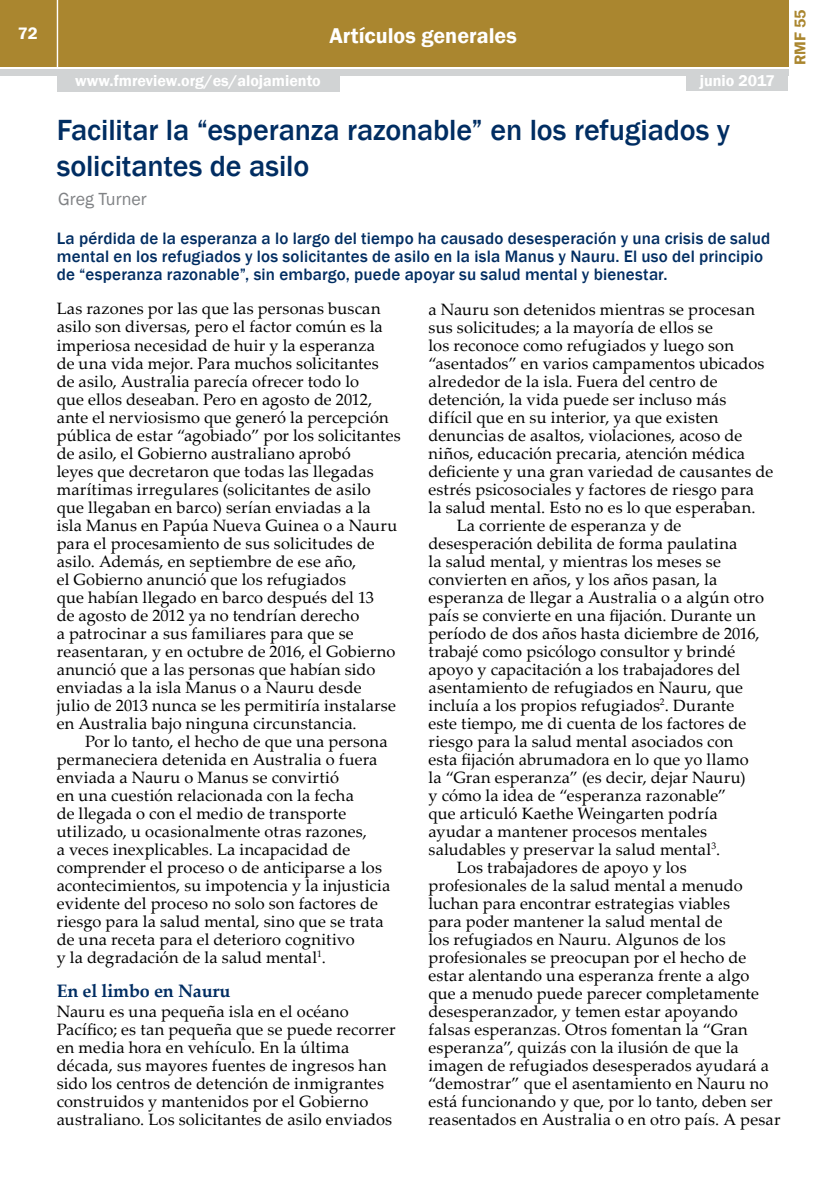
<style>
.page{position:relative;width:840px;height:1191px;background:#fff}
.page>*{position:absolute;margin:0;border:0;box-sizing:border-box;transform-origin:0 0}
.t1{font:500 30px/36px "Franklin Gothic";letter-spacing:-.005em;color:#002d62}
.t2{font:600 22px "Franklin Gothic";color:#fff}
.t3{font:700 18px "Palatino Linotype";letter-spacing:-.01em;color:#002d62}
.t4{font:18px "Franklin Gothic";color:#808285}
.t5{font:500 17px/18px "Franklin Gothic";letter-spacing:.01em;color:#002d62}
.t6{font:600 17px "Franklin Gothic";color:#fff}
.t7{font:16.4px/18px "Palatino Linotype";letter-spacing:.01em;color:#000}
.t8{font:600 16px "Franklin Gothic";color:#fff}
.t9{font:600 16px "Franklin Gothic";color:#aa862f}
</style>
<div class="page">
<div style="left:0;top:0;width:787px;height:66px;background:#aa862f"></div>
<div style="left:0;top:69px;width:787px;height:6px;background:#d1d3d4"></div>
<hr style="left:57px;top:0;width:1px;height:67px;background:#fff">
<div style="left:686px;top:73px;width:101px;height:18px;background:#d1d3d4"></div>
<div style="left:57px;top:74px;width:282px;height:18px;background:#d1d3d4"></div>
<p class="t6" style="left:18px;top:23px;width:21px">72</p>
<h2 class="t2" style="left:329px;top:22px;width:189px">Artículos generales</h2>
<p class="t8" style="left:75px;top:71px;width:247px">www.fmreview.org/es/alojamiento</p>
<p class="t8" style="left:699px;top:71px;width:77px">junio 2017</p>
<h1 class="t1" style="left:57px;top:112px;width:674px">Facilitar la “esperanza razonable” en los refugiados y solicitantes de asilo</h1>
<p class="t4" style="left:58px;top:188px;width:90px">Greg Turner</p>
<p class="t5" style="left:57px;top:230px;width:714px">La pérdida de la esperanza a lo largo del tiempo ha causado desesperación y una crisis de salud mental en los refugiados y los solicitantes de asilo en la isla Manus y Nauru. El uso del principio de “esperanza razonable”, sin embargo, puede apoyar su salud mental y bienestar.</p>
<p class="t7" style="left:57px;top:299px;width:345px">Las razones por las que las personas buscan asilo son diversas, pero el factor común es la imperiosa necesidad de huir y la esperanza<br>de una vida mejor. Para muchos solicitantes<br>de asilo, Australia parecía ofrecer todo lo<br>que ellos deseaban. Pero en agosto de 2012, ante el nerviosismo que generó la percepción pública de estar “agobiado” por los solicitantes de asilo, el Gobierno australiano aprobó<br>leyes que decretaron que todas las llegadas marítimas irregulares (solicitantes de asilo que llegaban en barco) serían enviadas a la<br>isla Manus en Papúa Nueva Guinea o a Nauru para el procesamiento de sus solicitudes de asilo. Además, en septiembre de ese año,<br>el Gobierno anunció que los refugiados<br>que habían llegado en barco después del 13<br>de agosto de 2012 ya no tendrían derecho<br>a patrocinar a sus familiares para que se reasentaran, y en octubre de 2016, el Gobierno anunció que a las personas que habían sido enviadas a la isla Manus o a Nauru desde<br>julio de 2013 nunca se les permitiría instalarse en Australia bajo ninguna circunstancia.</p>
<p class="t7" style="left:57px;top:731px;width:335px;text-indent:28px">Por lo tanto, el hecho de que una persona permaneciera detenida en Australia o fuera enviada a Nauru o Manus se convirtió<br>en una cuestión relacionada con la fecha<br>de llegada o con el medio de transporte utilizado, u ocasionalmente otras razones,<br>a veces inexplicables. La incapacidad de comprender el proceso o de anticiparse a los acontecimientos, su impotencia y la injusticia evidente del proceso no solo son factores de riesgo para la salud mental, sino que se trata de una receta para el deterioro cognitivo<br>y la degradación de la salud mental<sup>1</sup>.</p>
<p class="t3" style="left:57px;top:977px;width:175px">En el limbo en Nauru</p>
<p class="t7" style="left:57px;top:1001px;width:340px">Nauru es una pequeña isla en el océano Pacífico; es tan pequeña que se puede recorrer en media hora en vehículo. En la última década, sus mayores fuentes de ingresos han sido los centros de detención de inmigrantes construidos y mantenidos por el Gobierno australiano. Los solicitantes de asilo enviados</p>
<p class="t7" style="left:428px;top:299px;width:328px">a Nauru son detenidos mientras se procesan</p>
<p class="t7" style="left:428px;top:317px;width:286px">sus solicitudes; a la mayoría de ellos se</p>
<p class="t7" style="left:428px;top:335px;width:307px">los reconoce como refugiados y luego son</p>
<p class="t7" style="left:428px;top:353px;width:337px">“asentados” en varios campamentos ubicados</p>
<p class="t7" style="left:428px;top:371px;width:290px">alrededor de la isla. Fuera del centro de</p>
<p class="t7" style="left:428px;top:389px;width:299px">detención, la vida puede ser incluso más</p>
<p class="t7" style="left:428px;top:407px;width:291px">difícil que en su interior, ya que existen</p>
<p class="t7" style="left:428px;top:425px;width:315px">denuncias de asaltos, violaciones, acoso de</p>
<p class="t7" style="left:428px;top:443px;width:318px">niños, educación precaria, atención médica</p>
<p class="t7" style="left:428px;top:461px;width:346px">deficiente y una gran variedad de causantes de</p>
<p class="t7" style="left:428px;top:479px;width:327px">estrés psicosociales y factores de riesgo para</p>
<p class="t7" style="left:428px;top:497px;width:328px">la salud mental. Esto no es lo que esperaban.</p>
<p class="t7" style="left:456px;top:515px;width:226px">La corriente de esperanza y de</p>
<p class="t7" style="left:428px;top:533px;width:310px">desesperación debilita de forma paulatina</p>
<p class="t7" style="left:428px;top:551px;width:294px">la salud mental, y mientras los meses se</p>
<p class="t7" style="left:428px;top:569px;width:290px">convierten en años, y los años pasan, la</p>
<p class="t7" style="left:428px;top:587px;width:337px">esperanza de llegar a Australia o a algún otro</p>
<p class="t7" style="left:428px;top:605px;width:329px">país se convierte en una fijación. Durante un</p>
<p class="t7" style="left:428px;top:623px;width:332px">período de dos años hasta diciembre de 2016,</p>
<p class="t7" style="left:428px;top:641px;width:308px">trabajé como psicólogo consultor y brindé</p>
<p class="t7" style="left:428px;top:659px;width:313px">apoyo y capacitación a los trabajadores del</p>
<p class="t7" style="left:428px;top:677px;width:316px">asentamiento de refugiados en Nauru, que</p>
<p class="t7" style="left:428px;top:695px;width:307px">incluía a los propios refugiados<sup>2</sup>. Durante</p>
<p class="t7" style="left:428px;top:713px;width:319px">este tiempo, me di cuenta de los factores de</p>
<p class="t7" style="left:428px;top:731px;width:306px">riesgo para la salud mental asociados con</p>
<p class="t7" style="left:428px;top:749px;width:321px">esta fijación abrumadora en lo que yo llamo</p>
<p class="t7" style="left:428px;top:767px;width:318px">la “Gran esperanza” (es decir, dejar Nauru)</p>
<p class="t7" style="left:428px;top:785px;width:299px">y cómo la idea de “esperanza razonable”</p>
<p class="t7" style="left:428px;top:803px;width:290px">que articuló Kaethe Weingarten podría</p>
<p class="t7" style="left:428px;top:821px;width:280px">ayudar a mantener procesos mentales</p>
<p class="t7" style="left:428px;top:839px;width:293px">saludables y preservar la salud mental<sup>3</sup>.</p>
<p class="t7" style="left:456px;top:857px;width:231px">Los trabajadores de apoyo y los</p>
<p class="t7" style="left:428px;top:875px;width:315px">profesionales de la salud mental a menudo</p>
<p class="t7" style="left:428px;top:893px;width:303px">luchan para encontrar estrategias viables</p>
<p class="t7" style="left:428px;top:911px;width:295px">para poder mantener la salud mental de</p>
<p class="t7" style="left:428px;top:929px;width:298px">los refugiados en Nauru. Algunos de los</p>
<p class="t7" style="left:428px;top:947px;width:319px">profesionales se preocupan por el hecho de</p>
<p class="t7" style="left:428px;top:965px;width:322px">estar alentando una esperanza frente a algo</p>
<p class="t7" style="left:428px;top:983px;width:332px">que a menudo puede parecer completamente</p>
<p class="t7" style="left:428px;top:1001px;width:311px">desesperanzador, y temen estar apoyando</p>
<p class="t7" style="left:428px;top:1019px;width:321px">falsas esperanzas. Otros fomentan la “Gran</p>
<p class="t7" style="left:428px;top:1037px;width:311px">esperanza”, quizás con la ilusión de que la</p>
<p class="t7" style="left:428px;top:1055px;width:342px">imagen de refugiados desesperados ayudará a</p>
<p class="t7" style="left:428px;top:1073px;width:341px">“demostrar” que el asentamiento en Nauru no</p>
<p class="t7" style="left:428px;top:1091px;width:345px">está funcionando y que, por lo tanto, deben ser</p>
<p class="t7" style="left:428px;top:1109px;width:353px">reasentados en Australia o en otro país. A pesar</p>
<p class="t9" style="left:789px;top:65px;width:57px;rotate:-90deg">RMF 55</p>
</div>
